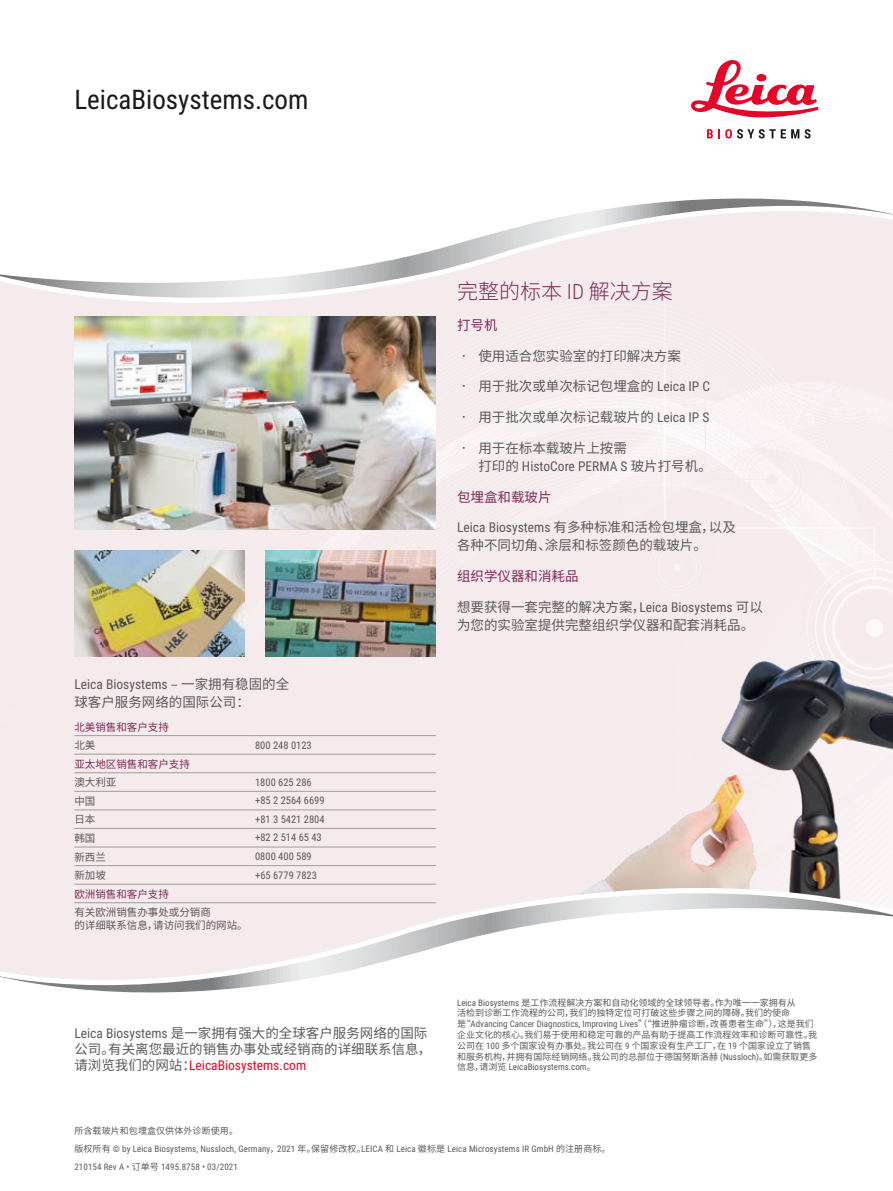
<style>
.page{position:relative;width:893px;height:1191px;background:#fff}
.page>*{position:absolute;margin:0;border:0;box-sizing:border-box;transform-origin:0 0}
.t1{font:27px "Roboto Condensed";color:#1a181c}
.t2{font:300 21px "Noto Sans CJ Ksc";color:#7c2c56}
.t3{font:13.5px/16.2px "Noto Sans CJ Ksc";color:#595a5b}
.t4{font:13.5px "Roboto Condensed";color:#595a5b}
.t5{font:13.5px "Roboto Condensed";color:#e30628}
.t6{font:13.5px "Noto Sans CJ Ksc";color:#7c2c56}
.t7{font:10.5px "Roboto Condensed";color:#595a5b}
.t8{font:10.5px/12.6px "Noto Sans CJ Ksc";color:#595a5b}
.t9{font:10.5px "Noto Sans CJ Ksc";color:#7c2c56}
.t10{font:9px/10.8px "Noto Sans CJ Ksc";color:#595a5b}
.t11{font:9px/18px "Roboto Condensed";letter-spacing:.01em;color:#595a5b}
.s1{font-family:"Noto Sans CJ Ksc"}
.s2{font-family:"Roboto Condensed"}
.s3{font-family:"Noto Sans CJ Ksc";color:#595a5b}
.s4{color:#7c2c56}
</style>
<div class="page">
<img style="left:0;top:322px;width:893px;height:547px">
<img style="left:577px;top:648px;width:316px;height:221px">
<svg style="left:0;top:198px;width:893px;height:124px"></svg>
<svg style="left:0;top:869px;width:893px;height:124px"></svg>
<svg style="left:691px;top:60px;width:128px;height:58px"></svg>
<svg style="left:707px;top:129px;width:103px;height:9px"></svg>
<img style="left:74px;top:316px;width:362px;height:213px">
<img style="left:74px;top:550px;width:170px;height:107px">
<img style="left:266px;top:550px;width:170px;height:107px">
<hr style="left:74px;top:735px;width:181px;height:1px;background:#9d9fa0">
<hr style="left:255px;top:735px;width:181px;height:1px;background:#9d9fa0">
<hr style="left:74px;top:754px;width:181px;height:1px;background:#9d9fa0">
<hr style="left:255px;top:754px;width:181px;height:1px;background:#9d9fa0">
<hr style="left:74px;top:772px;width:181px;height:1px;background:#9d9fa0">
<hr style="left:255px;top:772px;width:181px;height:1px;background:#9d9fa0">
<hr style="left:74px;top:791px;width:181px;height:1px;background:#9d9fa0">
<hr style="left:255px;top:791px;width:181px;height:1px;background:#9d9fa0">
<hr style="left:74px;top:809px;width:181px;height:1px;background:#9d9fa0">
<hr style="left:255px;top:809px;width:181px;height:1px;background:#9d9fa0">
<hr style="left:74px;top:828px;width:181px;height:1px;background:#9d9fa0">
<hr style="left:255px;top:828px;width:181px;height:1px;background:#9d9fa0">
<hr style="left:74px;top:846px;width:181px;height:1px;background:#9d9fa0">
<hr style="left:255px;top:846px;width:181px;height:1px;background:#9d9fa0">
<hr style="left:74px;top:865px;width:181px;height:1px;background:#9d9fa0">
<hr style="left:255px;top:865px;width:181px;height:1px;background:#9d9fa0">
<hr style="left:74px;top:883px;width:181px;height:1px;background:#9d9fa0">
<hr style="left:255px;top:883px;width:181px;height:1px;background:#9d9fa0">
<hr style="left:74px;top:902px;width:181px;height:1px;background:#9d9fa0">
<hr style="left:255px;top:902px;width:181px;height:1px;background:#9d9fa0">
<h1 class="t1" style="left:74px;top:81px;width:236px">LeicaBiosystems.com</h1>
<h3 class="t4" style="left:74px;top:674px;width:216px">Leica Biosystems <span class="s1">– 一家拥有稳固的全</span></h3>
<h3 class="t3" style="left:74px;top:694px;width:177px">球客户服务网络的国际公司：</h3>
<p class="t9" style="left:74px;top:720px;width:96px">北美销售和客户支持</p>
<p class="t8" style="left:74px;top:739px;width:22px">北美</p>
<p class="t7" style="left:255px;top:737px;width:58px">800 248 0123</p>
<p class="t9" style="left:74px;top:758px;width:117px">亚太地区销售和客户支持</p>
<p class="t8" style="left:74px;top:776px;width:43px">澳大利亚</p>
<p class="t7" style="left:255px;top:774px;width:58px">1800 625 286</p>
<p class="t8" style="left:74px;top:795px;width:22px">中国</p>
<p class="t7" style="left:255px;top:793px;width:71px">+85 2 2564 6699</p>
<p class="t8" style="left:74px;top:813px;width:22px">日本</p>
<p class="t7" style="left:255px;top:811px;width:71px">+81 3 5421 2804</p>
<p class="t8" style="left:74px;top:832px;width:22px">韩国</p>
<p class="t7" style="left:255px;top:830px;width:68px">+82 2 514 65 43</p>
<p class="t8" style="left:74px;top:850px;width:33px">新西兰</p>
<p class="t7" style="left:255px;top:849px;width:58px">0800 400 589</p>
<p class="t8" style="left:74px;top:869px;width:33px">新加坡</p>
<p class="t7" style="left:255px;top:867px;width:63px">+65 6779 7823</p>
<p class="t9" style="left:74px;top:888px;width:96px">欧洲销售和客户支持</p>
<p class="t8" style="left:74px;top:906px;width:175px">有关欧洲销售办事处或分销商<br>的详细联系信息，请访问我们的网站。</p>
<h3 class="t3" style="left:74px;top:1025px;width:358px"><span class="s2">Leica Biosystems</span> 是一家拥有强大的全球客户服务网络的国际公司。有关离您最近的销售办事处或经销商的详细联系信息，</h3>
<h3 class="t5" style="left:74px;top:1056px;width:233px"><span class="s3">请浏览我们的网站：</span>LeicaBiosystems.com</h3>
<h2 class="t2" style="left:457px;top:279px;width:217px">完整的标本 <span class="s2">ID</span> 解决方案</h2>
<h3 class="t6" style="left:457px;top:317px;width:42px">打号机</h3>
<h3 class="t3" style="left:457px;top:348px;width:225px"><span class="s4">•</span> 使用适合您实验室的打印解决方案</h3>
<h3 class="t3" style="left:457px;top:378px;width:255px"><span class="s4">•</span> 用于批次或单次标记包埋盒的 <span class="s2">Leica IP C</span></h3>
<h3 class="t3" style="left:457px;top:409px;width:254px"><span class="s4">•</span> 用于批次或单次标记载玻片的 <span class="s2">Leica IP S</span></h3>
<h3 class="t3" style="left:457px;top:440px;width:171px"><span class="s4">•</span> 用于在标本载玻片上按需</h3>
<h3 class="t4" style="left:478px;top:456px;width:235px"><span class="s1">打印的</span> HistoCore PERMA S <span class="s1">玻片打号机。</span></h3>
<h3 class="t6" style="left:457px;top:489px;width:96px">包埋盒和载玻片</h3>
<h3 class="t4" style="left:457px;top:518px;width:280px">Leica Biosystems <span class="s1">有多种标准和活检包埋盒，以及</span></h3>
<h3 class="t3" style="left:457px;top:537px;width:251px">各种不同切角、涂层和标签颜色的载玻片。</h3>
<h3 class="t6" style="left:457px;top:568px;width:123px">组织学仪器和消耗品</h3>
<h3 class="t3" style="left:457px;top:598px;width:307px;line-height:18px">想要获得一套完整的解决方案，<span class="s2">Leica Biosystems</span> 可以为您的实验室提供完整组织学仪器和配套消耗品。</h3>
<p class="t10" style="left:457px;top:997px;width:340px"><span class="s2">Leica Biosystems</span> 是工作流程解决方案和自动化领域的全球领导者。作为唯一一家拥有从活检到诊断工作流程的公司，我们的独特定位可打破这些步骤之间的障碍。我们的使命</p>
<p class="t11" style="left:457px;top:1014px;width:358px"><span class="s1">是“</span>Advancing Cancer Diagnostics, Improving Lives<span class="s1">”（“推进肿瘤诊断，改善患者生命”），这是我们</span></p>
<p class="t10" style="left:457px;top:1029px;width:362px">企业文化的核心。我们易于使用和稳定可靠的产品有助于提高工作流程效率和诊断可靠性。我公司在 <span class="s2">100</span> 多个国家设有办事处。我公司在 <span class="s2">9</span> 个国家设有生产工厂，在 <span class="s2">19</span> 个国家设立了销售和服务机构，并拥有国际经销网络。我公司的总部位于德国努斯洛赫 <span class="s2">(Nussloch)</span>。如需获取更多</p>
<p class="t11" style="left:457px;top:1058px;width:140px"><span class="s1">信息，请浏览</span> LeicaBiosystems.com<span class="s1">。</span></p>
<p class="t10" style="left:74px;top:1125px;width:165px">所含载玻片和包埋盒仅供体外诊断使用。</p>
<p class="t11" style="left:74px;top:1139px;width:538px"><span class="s1">版权所有</span> © by Leica Biosystems, Nussloch, Germany<span class="s1">，</span>2021 <span class="s1">年。保留修改权。</span>LEICA <span class="s1">和</span> Leica <span class="s1">徽标是</span> Leica Microsystems IR GmbH <span class="s1">的注册商标。<br></span>210154 Rev A • <span class="s1">订单号</span> 1495.8758 • 03/2021</p>
</div>
